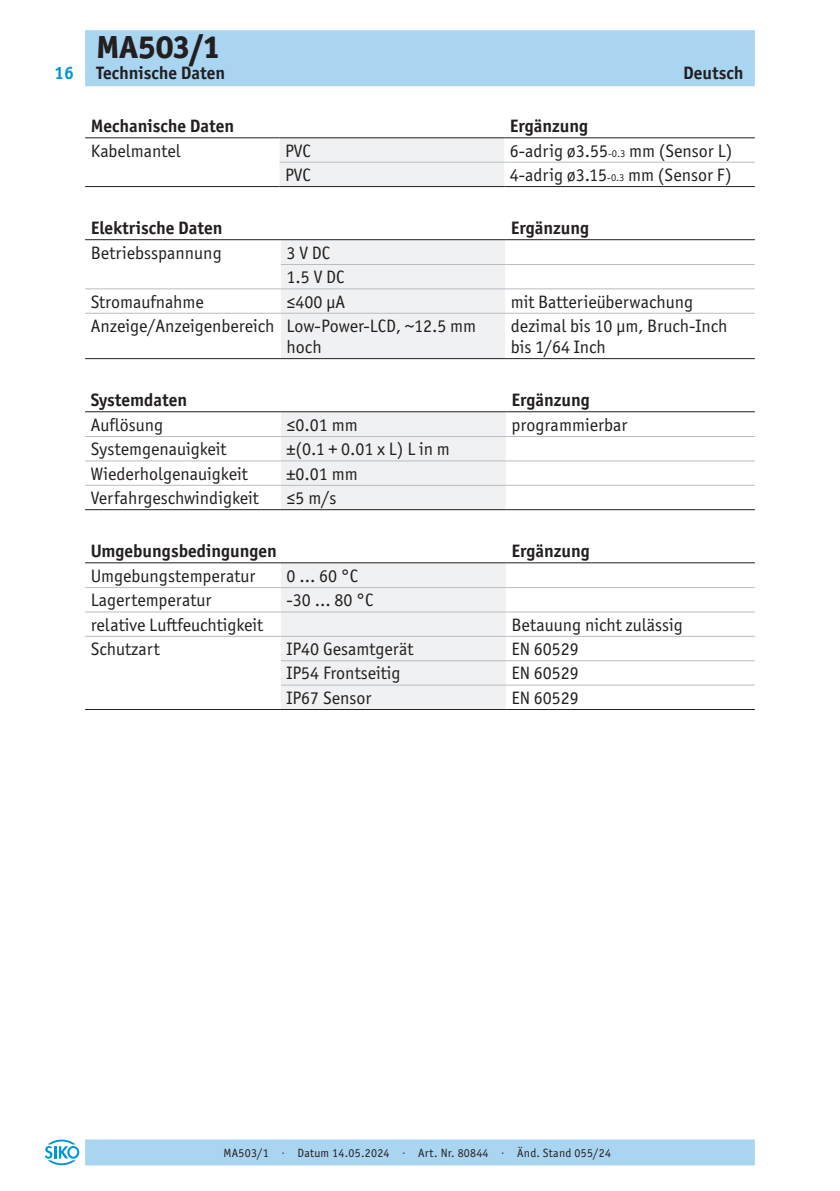
<style>
.page{position:relative;width:840px;height:1191px;background:#fff}
.page>*{position:absolute;margin:0;border:0;box-sizing:border-box;transform-origin:0 0}
.t1{font:800 32px "Officina Sans ITC Pro";color:#231f20}
._05__Book{font:18px/21px "Officina Sans ITC Pro";color:#231f20}
._05__Bold{font:700 18px "Officina Sans ITC Pro";color:#231f20}
.t2{font:700 18px "Officina Sans ITC Pro";color:#0095d9}
.t3{font:12px "Officina Sans ITC Pro";letter-spacing:.02em;color:#231f20}
.s1{font-size:10.4px}
</style>
<div class="page">
<div style="left:85px;top:30px;width:669px;height:56px;background:#aad5f1"></div>
<div style="left:85px;top:1139px;width:669px;height:26px;background:#aad5f1"></div>
<svg style="left:45px;top:1139px;width:34px;height:26px"></svg>
<div style="left:279px;top:138px;width:225px;height:48px;background:#f0f1f2"></div>
<hr style="left:279px;top:162px;width:225px;height:1px;background:#bcbdc0">
<hr style="left:504px;top:162px;width:250px;height:1px;background:#bcbdc0">
<hr style="left:279px;top:186px;width:225px;height:1px;background:#231f20">
<hr style="left:504px;top:186px;width:250px;height:1px;background:#231f20">
<hr style="left:85px;top:186px;width:194px;height:1px;background:#231f20">
<hr style="left:85px;top:137px;width:194px;height:1px;background:#231f20">
<hr style="left:279px;top:137px;width:225px;height:1px;background:#231f20">
<hr style="left:504px;top:137px;width:250px;height:1px;background:#231f20">
<div style="left:281px;top:240px;width:224px;height:118px;background:#f0f1f2"></div>
<hr style="left:85px;top:313px;width:196px;height:1px;background:#bcbdc0">
<hr style="left:281px;top:313px;width:224px;height:1px;background:#bcbdc0">
<hr style="left:505px;top:313px;width:249px;height:1px;background:#bcbdc0">
<hr style="left:85px;top:358px;width:196px;height:1px;background:#231f20">
<hr style="left:281px;top:358px;width:224px;height:1px;background:#231f20">
<hr style="left:505px;top:358px;width:249px;height:1px;background:#231f20">
<hr style="left:85px;top:288px;width:196px;height:1px;background:#bcbdc0">
<hr style="left:281px;top:264px;width:224px;height:1px;background:#bcbdc0">
<hr style="left:505px;top:264px;width:249px;height:1px;background:#bcbdc0">
<hr style="left:281px;top:288px;width:224px;height:1px;background:#bcbdc0">
<hr style="left:505px;top:288px;width:249px;height:1px;background:#bcbdc0">
<hr style="left:85px;top:239px;width:196px;height:1px;background:#231f20">
<hr style="left:281px;top:239px;width:224px;height:1px;background:#231f20">
<hr style="left:505px;top:239px;width:249px;height:1px;background:#231f20">
<div style="left:281px;top:412px;width:224px;height:97px;background:#f0f1f2"></div>
<hr style="left:281px;top:436px;width:224px;height:1px;background:#bcbdc0">
<hr style="left:505px;top:436px;width:249px;height:1px;background:#bcbdc0">
<hr style="left:85px;top:411px;width:196px;height:1px;background:#231f20">
<hr style="left:281px;top:411px;width:224px;height:1px;background:#231f20">
<hr style="left:505px;top:411px;width:249px;height:1px;background:#231f20">
<hr style="left:85px;top:460px;width:196px;height:1px;background:#bcbdc0">
<hr style="left:281px;top:460px;width:224px;height:1px;background:#bcbdc0">
<hr style="left:505px;top:460px;width:249px;height:1px;background:#bcbdc0">
<hr style="left:85px;top:485px;width:196px;height:1px;background:#bcbdc0">
<hr style="left:281px;top:485px;width:224px;height:1px;background:#bcbdc0">
<hr style="left:505px;top:485px;width:249px;height:1px;background:#bcbdc0">
<hr style="left:281px;top:509px;width:224px;height:1px;background:#231f20">
<hr style="left:505px;top:509px;width:249px;height:1px;background:#231f20">
<hr style="left:85px;top:436px;width:196px;height:1px;background:#bcbdc0">
<hr style="left:85px;top:509px;width:196px;height:1px;background:#231f20">
<div style="left:281px;top:563px;width:224px;height:146px;background:#f0f1f2"></div>
<hr style="left:85px;top:562px;width:196px;height:1px;background:#231f20">
<hr style="left:281px;top:562px;width:224px;height:1px;background:#231f20">
<hr style="left:505px;top:562px;width:249px;height:1px;background:#231f20">
<hr style="left:281px;top:709px;width:224px;height:1px;background:#231f20">
<hr style="left:505px;top:709px;width:249px;height:1px;background:#231f20">
<hr style="left:281px;top:636px;width:224px;height:1px;background:#bcbdc0">
<hr style="left:505px;top:636px;width:249px;height:1px;background:#bcbdc0">
<hr style="left:281px;top:684px;width:224px;height:1px;background:#bcbdc0">
<hr style="left:505px;top:684px;width:249px;height:1px;background:#bcbdc0">
<hr style="left:281px;top:660px;width:224px;height:1px;background:#bcbdc0">
<hr style="left:505px;top:660px;width:249px;height:1px;background:#bcbdc0">
<hr style="left:85px;top:636px;width:196px;height:1px;background:#bcbdc0">
<hr style="left:85px;top:709px;width:196px;height:1px;background:#231f20">
<hr style="left:85px;top:587px;width:196px;height:1px;background:#bcbdc0">
<hr style="left:281px;top:587px;width:224px;height:1px;background:#bcbdc0">
<hr style="left:505px;top:587px;width:249px;height:1px;background:#bcbdc0">
<hr style="left:85px;top:611px;width:196px;height:1px;background:#bcbdc0">
<hr style="left:281px;top:611px;width:224px;height:1px;background:#bcbdc0">
<hr style="left:505px;top:611px;width:249px;height:1px;background:#bcbdc0">
<p class="t2" style="left:54px;top:62px;width:21px">16</p>
<h1 class="t1" style="left:96px;top:26px;width:123px">MA503/1</h1>
<p class="_05__Bold" style="left:96px;top:62px;width:130px">Technische Daten</p>
<p class="_05__Bold" style="left:682px;top:62px;width:62px">Deutsch</p>
<p class="_05__Bold" style="left:91px;top:115px;width:145px">Mechanische Daten</p>
<p class="_05__Bold" style="left:509px;top:115px;width:80px">Ergänzung</p>
<p class="_05__Book" style="left:91px;top:140px;width:92px">Kabelmantel</p>
<p class="_05__Book" style="left:285px;top:140px;width:27px">PVC</p>
<p class="_05__Book" style="left:509px;top:140px;width:224px">6-adrig ø3.55<span class="s1">-0.3</span> mm (Sensor L)</p>
<p class="_05__Book" style="left:285px;top:164px;width:27px">PVC</p>
<p class="_05__Book" style="left:509px;top:164px;width:223px">4-adrig ø3.15<span class="s1">-0.3</span> mm (Sensor F)</p>
<p class="_05__Bold" style="left:91px;top:217px;width:133px">Elektrische Daten</p>
<p class="_05__Bold" style="left:510px;top:217px;width:80px">Ergänzung</p>
<p class="_05__Book" style="left:91px;top:242px;width:132px">Betriebsspannung</p>
<p class="_05__Book" style="left:286px;top:242px;width:45px">3 V DC</p>
<p class="_05__Book" style="left:286px;top:266px;width:59px">1.5 V DC</p>
<p class="_05__Book" style="left:91px;top:291px;width:114px">Stromaufnahme</p>
<p class="_05__Book" style="left:286px;top:291px;width:60px">≤400 μA</p>
<p class="_05__Book" style="left:510px;top:291px;width:184px">mit Batterieüberwachung</p>
<p class="_05__Book" style="left:91px;top:315px;width:185px">Anzeige/Anzeigenbereich</p>
<p class="_05__Book" style="left:286px;top:315px;width:191px">Low-Power-LCD, ~12.5 mm hoch</p>
<p class="_05__Book" style="left:510px;top:315px;width:218px">dezimal bis 10 μm, Bruch-Inch bis 1/64 Inch</p>
<p class="_05__Bold" style="left:91px;top:389px;width:98px">Systemdaten</p>
<p class="_05__Bold" style="left:511px;top:389px;width:80px">Ergänzung</p>
<p class="_05__Book" style="left:91px;top:414px;width:74px">Auflösung</p>
<p class="_05__Book" style="left:286px;top:414px;width:73px">≤0.01 mm</p>
<p class="_05__Book" style="left:511px;top:414px;width:117px">programmierbar</p>
<p class="_05__Book" style="left:91px;top:438px;width:137px">Systemgenauigkeit</p>
<p class="_05__Book" style="left:286px;top:438px;width:165px">±(0.1 + 0.01 x L) L in m</p>
<p class="_05__Book" style="left:91px;top:463px;width:158px">Wiederholgenauigkeit</p>
<p class="_05__Book" style="left:286px;top:463px;width:73px">±0.01 mm</p>
<p class="_05__Book" style="left:91px;top:487px;width:169px">Verfahrgeschwindigkeit</p>
<p class="_05__Book" style="left:286px;top:487px;width:51px">≤5 m/s</p>
<p class="_05__Bold" style="left:91px;top:540px;width:187px">Umgebungsbedingungen</p>
<p class="_05__Bold" style="left:511px;top:540px;width:80px">Ergänzung</p>
<p class="_05__Book" style="left:91px;top:565px;width:166px">Umgebungstemperatur</p>
<p class="_05__Book" style="left:286px;top:565px;width:73px">0 ... 60 °C</p>
<p class="_05__Book" style="left:91px;top:589px;width:122px">Lagertemperatur</p>
<p class="_05__Book" style="left:286px;top:589px;width:88px">-30 ... 80 °C</p>
<p class="_05__Book" style="left:91px;top:614px;width:174px">relative Luftfeuchtigkeit</p>
<p class="_05__Book" style="left:511px;top:614px;width:173px">Betauung nicht zulässig</p>
<p class="_05__Book" style="left:91px;top:638px;width:70px">Schutzart</p>
<p class="_05__Book" style="left:286px;top:638px;width:128px">IP40 Gesamtgerät</p>
<p class="_05__Book" style="left:511px;top:638px;width:69px">EN 60529</p>
<p class="_05__Book" style="left:286px;top:663px;width:115px">IP54 Frontseitig</p>
<p class="_05__Book" style="left:511px;top:663px;width:69px">EN 60529</p>
<p class="_05__Book" style="left:286px;top:687px;width:86px">IP67 Sensor</p>
<p class="_05__Book" style="left:511px;top:687px;width:69px">EN 60529</p>
<p class="t3" style="left:223px;top:1145px;width:389px">MA503/1 · Datum 14.05.2024 · Art. Nr. 80844 · Änd. Stand 055/24</p>
</div>
